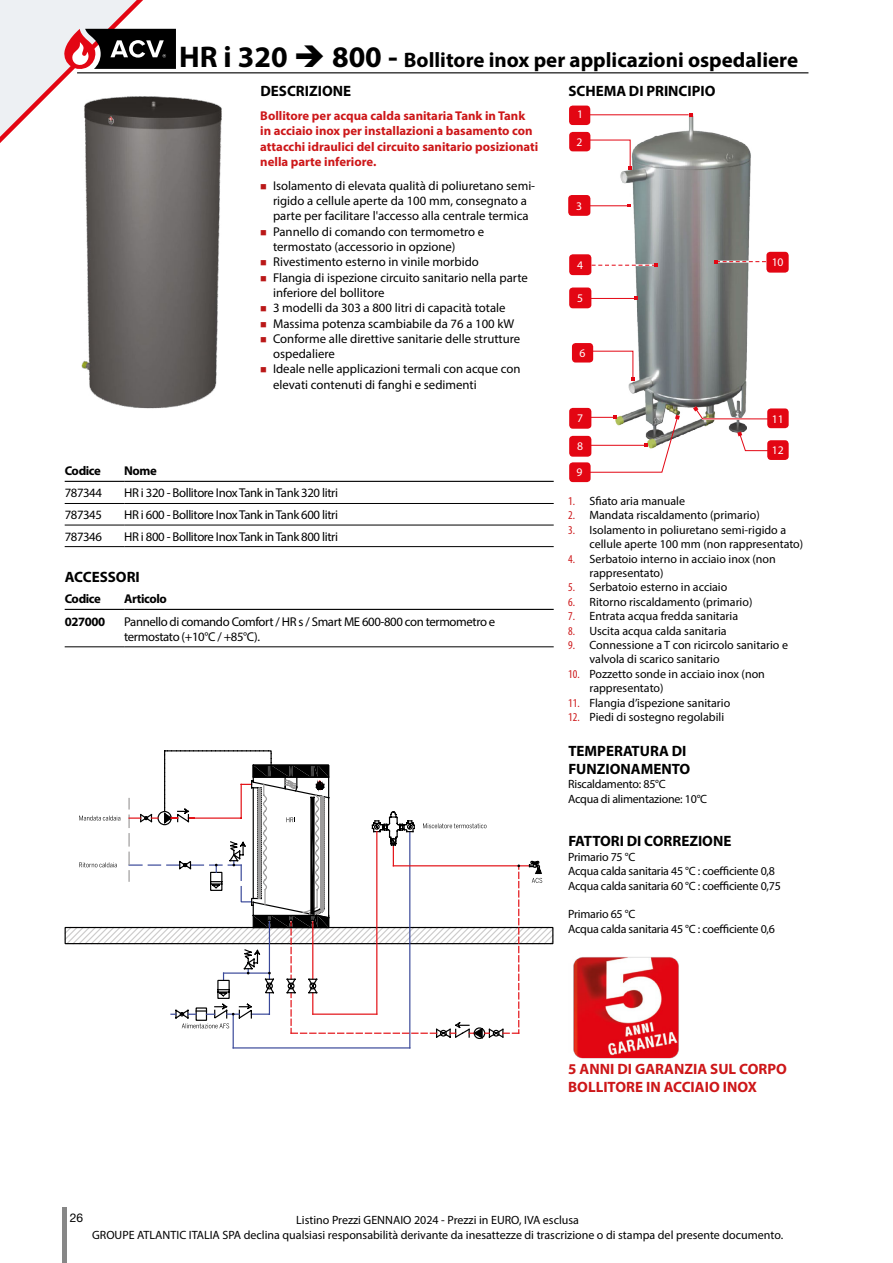
<style>
.page{position:relative;width:893px;height:1263px;background:#fff}
.page>*{position:absolute;margin:0;border:0;box-sizing:border-box;transform-origin:0 0}
.t1{font:700 21px "Myriad Pro";color:#000}
.t2{font:700 15px/18px "Myriad Pro";color:#000}
.t3{font:700 15px/18px "Myriad Pro";color:#cd1719}
.t4{font:12.75px/15.3px "Myriad Pro";color:#000}
.t5{font:12.75px/15.3px "Myriad Pro";letter-spacing:-.03em;color:#000}
.t6{font:700 12.75px/15.3px "Myriad Pro";color:#cd1719}
.t7{font:700 12.75px "Myriad Pro";letter-spacing:-.03em;color:#000}
.t8{font:12px/14.4px "Myriad Pro";color:#000}
.t9{font:12px/14.4px "Myriad Pro";letter-spacing:-.02em;color:#000}
.t10{font:12px "Helvetica Neue LT Std";color:#000}
.t11{font:700 condensed 11.7px "Helvetica LT Std";color:#fff}
.s1{font-size:30px}
.s2{font-stretch:condensed;color:#cd1719}
</style>
<div class="page">
<hr style="left:77px;top:72px;width:731px;height:1px;background:#000">
<hr style="left:62px;top:1208px;width:4px;height:55px;background:#878787">
<svg style="left:0;top:0;width:193px;height:143px"></svg>
<img style="left:593px;top:114px;width:183px;height:345px">
<hr style="left:589px;top:114px;width:100px;height:1px;background:#e30613">
<svg style="left:689px;top:113px;width:4px;height:4px"></svg>
<div style="left:569px;top:106px;width:21px;height:19px;background:#e30613;border-radius:4px"></div>
<svg style="left:585px;top:139px;width:47px;height:31px"></svg>
<div style="left:569px;top:132px;width:21px;height:19px;background:#e30613;border-radius:4px"></div>
<svg style="left:588px;top:350px;width:47px;height:31px"></svg>
<div style="left:572px;top:343px;width:21px;height:19px;background:#e30613;border-radius:4px"></div>
<hr style="left:586px;top:205px;width:42px;height:1px;background:#e30613">
<div style="left:568px;top:195px;width:22px;height:21px;background:#e30613;border-radius:4px"></div>
<div style="left:569px;top:254px;width:22px;height:21px;background:#e30613;border-radius:4px"></div>
<svg style="left:591px;top:263px;width:67px;height:4px"></svg>
<div style="left:569px;top:287px;width:22px;height:21px;background:#e30613;border-radius:4px"></div>
<hr style="left:585px;top:298px;width:51px;height:1px;background:#e30613">
<svg style="left:634px;top:296px;width:4px;height:4px"></svg>
<svg style="left:692px;top:404px;width:84px;height:17px"></svg>
<div style="left:767px;top:408px;width:22px;height:20px;background:#e30613;border-radius:4px"></div>
<svg style="left:692px;top:431px;width:84px;height:22px"></svg>
<div style="left:767px;top:440px;width:22px;height:20px;background:#e30613;border-radius:4px"></div>
<div style="left:569px;top:408px;width:22px;height:21px;background:#e30613;border-radius:4px"></div>
<div style="left:569px;top:436px;width:22px;height:21px;background:#e30613;border-radius:4px"></div>
<div style="left:569px;top:462px;width:22px;height:20px;background:#e30613;border-radius:4px"></div>
<svg style="left:583px;top:415px;width:97px;height:59px"></svg>
<div style="left:766px;top:252px;width:23px;height:21px;background:#e30613;border-radius:4px"></div>
<svg style="left:714px;top:260px;width:53px;height:4px"></svg>
<img style="left:65px;top:85px;width:157px;height:324px">
<hr style="left:65px;top:481px;width:59px;height:1px;background:#000">
<hr style="left:124px;top:481px;width:430px;height:1px;background:#000">
<hr style="left:65px;top:546px;width:59px;height:1px;background:#000">
<hr style="left:124px;top:546px;width:430px;height:1px;background:#000">
<hr style="left:65px;top:503px;width:59px;height:1px;background:#000">
<hr style="left:124px;top:503px;width:430px;height:1px;background:#000">
<hr style="left:65px;top:525px;width:59px;height:1px;background:#000">
<hr style="left:124px;top:525px;width:430px;height:1px;background:#000">
<hr style="left:65px;top:609px;width:59px;height:1px;background:#000">
<hr style="left:124px;top:609px;width:430px;height:1px;background:#000">
<hr style="left:65px;top:646px;width:59px;height:1px;background:#000">
<hr style="left:124px;top:646px;width:430px;height:1px;background:#000">
<img style="left:573px;top:957px;width:106px;height:102px">
<hr style="left:233px;top:1047px;width:177px;height:1px;background:#394899">
<hr style="left:233px;top:1014px;width:1px;height:34px;background:#394899">
<hr style="left:409px;top:832px;width:1px;height:216px;background:#394899">
<svg style="left:64px;top:750px;width:490px;height:290px"></svg>
<h1 class="t1" style="left:179px;top:46px;width:620px"><span class="s1">HR i 320</span> ➔ <span class="s1">800 -</span> Bollitore inox per applicazioni ospedaliere</h1>
<p class="t2" style="left:260px;top:82px;width:92px">DESCRIZIONE</p>
<p class="t6" style="left:260px;top:108px;width:280px">Bollitore per acqua calda sanitaria Tank in Tank in acciaio inox per installazioni a basamento con attacchi idraulici del circuito sanitario posizionati nella parte inferiore.</p>
<p class="t4" style="left:273px;top:178px;width:264px">Isolamento di elevata qualità di poliuretano semi&shy;rigido a cellule aperte da 100 mm, consegnato a parte per facilitare l'accesso alla centrale termica Pannello di comando con termometro e termostato (accessorio in opzione)<br>Rivestimento esterno in vinile morbido<br>Flangia di ispezione circuito sanitario nella parte inferiore del bollitore<br>3 modelli da 303 a 800 litri di capacità totale Massima potenza scambiabile da 76 a 100 kW Conforme alle direttive sanitarie delle strutture ospedaliere<br>Ideale nelle applicazioni termali con acque con elevati contenuti di fanghi e sedimenti</p>
<p class="t7" style="left:65px;top:463px;width:38px">Codice</p>
<p class="t7" style="left:124px;top:463px;width:34px">Nome</p>
<p class="t4" style="left:65px;top:485px;width:39px">787344</p>
<p class="t5" style="left:124px;top:485px;width:215px">HR i 320 - Bollitore Inox Tank in Tank 320 litri</p>
<p class="t4" style="left:65px;top:507px;width:39px">787345</p>
<p class="t5" style="left:124px;top:507px;width:215px">HR i 600 - Bollitore Inox Tank in Tank 600 litri</p>
<p class="t4" style="left:65px;top:528px;width:39px">787346</p>
<p class="t5" style="left:124px;top:528px;width:215px">HR i 800 - Bollitore Inox Tank in Tank 800 litri</p>
<p class="t2" style="left:65px;top:567px;width:76px">ACCESSORI</p>
<p class="t7" style="left:65px;top:591px;width:38px">Codice</p>
<p class="t7" style="left:124px;top:591px;width:44px">Articolo</p>
<p class="t7" style="left:65px;top:613px;width:42px">027000</p>
<p class="t5" style="left:124px;top:613px;width:373px">Pannello di comando Comfort / HR s / Smart ME 600-800 con termometro e termostato (+10°C / +85°C).</p>
<p class="t2" style="left:568px;top:82px;width:149px">SCHEMA DI PRINCIPIO</p>
<p class="t11" style="left:577px;top:107px;width:7px">1</p>
<p class="t11" style="left:577px;top:135px;width:7px">2</p>
<p class="t11" style="left:576px;top:198px;width:7px">3</p>
<p class="t11" style="left:577px;top:258px;width:7px">4</p>
<p class="t11" style="left:577px;top:291px;width:7px">5</p>
<p class="t11" style="left:579px;top:346px;width:7px">6</p>
<p class="t11" style="left:577px;top:411px;width:7px">7</p>
<p class="t11" style="left:577px;top:439px;width:7px">8</p>
<p class="t11" style="left:577px;top:465px;width:7px">9</p>
<p class="t11" style="left:772px;top:255px;width:13px">10</p>
<p class="t11" style="left:772px;top:411px;width:13px">11</p>
<p class="t11" style="left:772px;top:443px;width:13px">12</p>
<p class="t8" style="left:568px;top:494px;width:118px"><span class="s2">1.</span> Sfiato aria manuale</p>
<p class="t8" style="left:568px;top:508px;width:193px"><span class="s2">2.</span> Mandata riscaldamento (primario)</p>
<p class="t8" style="left:589px;top:522px;width:215px;text-indent:-21px"><span class="s2">3.</span> Isolamento in poliuretano semi-rigido a cellule aperte 100 mm (non rappresentato)</p>
<p class="t8" style="left:589px;top:551px;width:188px;text-indent:-21px"><span class="s2">4.</span> Serbatoio interno in acciaio inox (non rappresentato)</p>
<p class="t8" style="left:568px;top:580px;width:161px"><span class="s2">5.</span> Serbatoio esterno in acciaio</p>
<p class="t8" style="left:568px;top:594px;width:186px"><span class="s2">6.</span> Ritorno riscaldamento (primario)</p>
<p class="t8" style="left:568px;top:609px;width:171px"><span class="s2">7.</span> Entrata acqua fredda sanitaria</p>
<p class="t8" style="left:568px;top:623px;width:160px"><span class="s2">8.</span> Uscita acqua calda sanitaria</p>
<p class="t8" style="left:589px;top:638px;width:200px;text-indent:-21px"><span class="s2">9.</span> Connessione a T con ricircolo sanitario e valvola di scarico sanitario</p>
<p class="t8" style="left:589px;top:666px;width:177px;text-indent:-21px"><span class="s2">10.</span> Pozzetto sonde in acciaio inox (non rappresentato)</p>
<p class="t8" style="left:568px;top:695px;width:164px"><span class="s2">11.</span> Flangia d’ispezione sanitario</p>
<p class="t8" style="left:568px;top:710px;width:157px"><span class="s2">12.</span> Piedi di sostegno regolabili</p>
<p class="t2" style="left:568px;top:741px;width:123px">TEMPERATURA DI<br>FUNZIONAMENTO</p>
<p class="t9" style="left:568px;top:777px;width:140px">Riscaldamento: 85°C<br>Acqua di alimentazione: 10°C</p>
<p class="t2" style="left:568px;top:832px;width:165px">FATTORI DI CORREZIONE</p>
<p class="t9" style="left:568px;top:849px;width:214px">Primario 75 °C<br>Acqua calda sanitaria 45 °C : coefficiente 0,8<br>Acqua calda sanitaria 60 °C : coefficiente 0,75</p>
<p class="t9" style="left:568px;top:907px;width:208px">Primario 65 °C<br>Acqua calda sanitaria 45 °C : coefficiente 0,6</p>
<p class="t3" style="left:568px;top:1059px;width:220px">5 ANNI DI GARANZIA SUL CORPO<br>BOLLITORE IN ACCIAIO INOX</p>
<p class="t10" style="left:70px;top:1210px;width:15px">26</p>
<p class="t8" style="left:92px;top:1213px;width:693px;text-align:center">Listino Prezzi GENNAIO 2024 - Prezzi in EURO, IVA esclusa<br>GROUPE ATLANTIC ITALIA SPA declina qualsiasi responsabilità derivante da inesattezze di trascrizione o di stampa del presente documento.</p>
</div>
